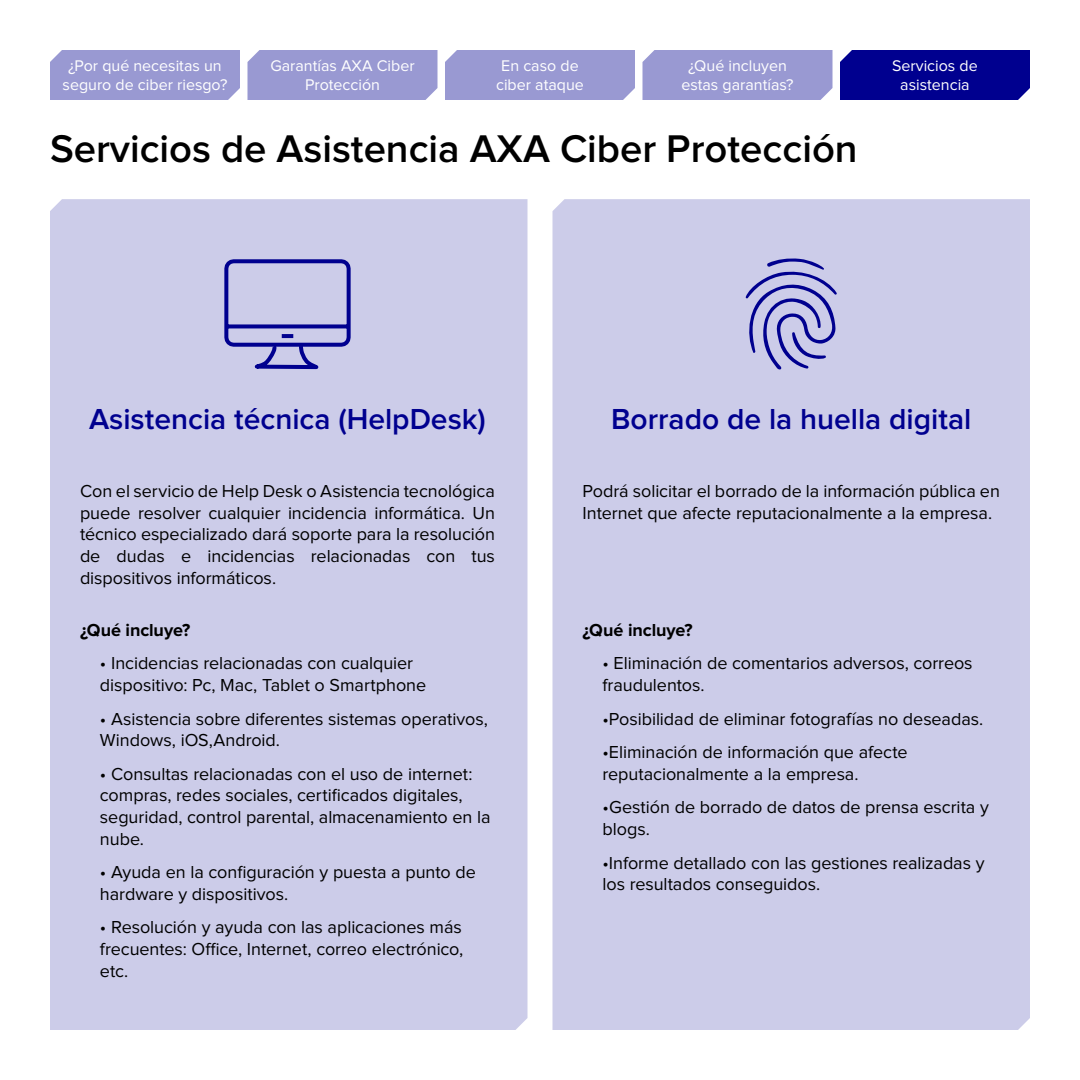
<style>
.page{position:relative;width:1080px;height:1080px;background:#fff}
.page>*{position:absolute;margin:0;border:0;box-sizing:border-box;transform-origin:0 0}
.t1{font:600 40px "Proxima Nova";color:#000}
.t2{font:600 30px "Proxima Nova";color:#00008f}
.t3{font:18px/21.6px "Proxima Nova";letter-spacing:-.005em;color:#000}
.t4{font:700 18px "Proxima Nova";letter-spacing:-.005em;color:#000}
.t5{font:16px/19.2px "Proxima Nova";color:#fff;text-align:center}
</style>
<div class="page">
<div style="left:50px;top:199px;width:478px;height:831px;background:#cccce9"></div>
<div style="left:552px;top:199px;width:478px;height:831px;background:#cccce9"></div>
<svg style="left:745px;top:258px;width:92px;height:112px;background:#a2a2d6"></svg>
<svg style="left:222px;top:257px;width:131px;height:114px;background:#a9a9d9"></svg>
<div style="left:642px;top:50px;width:190px;height:50px;background:#9999d2"></div>
<div style="left:840px;top:50px;width:190px;height:50px;background:#00008f"></div>
<div style="left:50px;top:50px;width:190px;height:50px;background:#9999d2"></div>
<div style="left:248px;top:50px;width:190px;height:50px;background:#9999d2"></div>
<div style="left:445px;top:50px;width:190px;height:50px;background:#9999d2"></div>
<p class="t5" style="left:63px;top:57px;width:166px">¿Por qué necesitas un seguro de ciber riesgo?</p>
<p class="t5" style="left:270px;top:57px;width:146px">Garantías AXA Ciber<br>Protección</p>
<p class="t5" style="left:496px;top:57px;width:89px">En caso de ciber ataque</p>
<p class="t5" style="left:681px;top:57px;width:114px">¿Qué incluyen estas garantías?</p>
<p class="t5" style="left:892px;top:57px;width:87px">Servicios de asistencia</p>
<h1 class="t1" style="left:50px;top:130px;width:809px">Servicios de Asistencia AXA Ciber Protección</h1>
<h2 class="t2" style="left:89px;top:405px;width:398px">Asistencia técnica (HelpDesk)</h2>
<h2 class="t2" style="left:611px;top:405px;width:362px">Borrado de la huella digital</h2>
<p class="t3" style="left:80px;top:481px;width:417px;text-align:justify">Con el servicio de Help Desk o Asistencia tecnológica puede resolver cualquier incidencia informática. Un técnico especializado dará soporte para la resolución de dudas e incidencias relacionadas con tus dispositivos informáticos.</p>
<p class="t4" style="left:80px;top:622px;width:112px">¿Qué incluye?</p>
<p class="t3" style="left:100px;top:653px;width:328px">• Incidencias relacionadas con cualquier dispositivo: Pc, Mac, Tablet o Smartphone</p>
<p class="t3" style="left:100px;top:709px;width:389px">• Asistencia sobre diferentes sistemas operativos,<br>Windows, iOS,Android.</p>
<p class="t3" style="left:100px;top:764px;width:392px">• Consultas relacionadas con el uso de internet: compras, redes sociales, certificados digitales, seguridad, control parental, almacenamiento en la nube.</p>
<p class="t3" style="left:100px;top:862px;width:377px">• Ayuda en la configuración y puesta a punto de hardware y dispositivos.</p>
<p class="t3" style="left:100px;top:917px;width:365px;text-align:justify">• Resolución y ayuda con las aplicaciones más frecuentes: Office, Internet, correo electrónico, etc.</p>
<p class="t3" style="left:583px;top:481px;width:419px">Podrá solicitar el borrado de la información pública en<br>Internet que afecte reputacionalmente a la empresa.</p>
<p class="t4" style="left:583px;top:622px;width:112px">¿Qué incluye?</p>
<p class="t3" style="left:603px;top:653px;width:372px">• Eliminación de comentarios adversos, correos fraudulentos.</p>
<p class="t3" style="left:603px;top:709px;width:382px">•Posibilidad de eliminar fotografías no deseadas.</p>
<p class="t3" style="left:603px;top:742px;width:307px">•Eliminación de información que afecte reputacionalmente a la empresa.</p>
<p class="t3" style="left:603px;top:797px;width:388px">•Gestión de borrado de datos de prensa escrita y blogs.</p>
<p class="t3" style="left:603px;top:853px;width:384px">•Informe detallado con las gestiones realizadas y los resultados conseguidos.</p>
</div>
